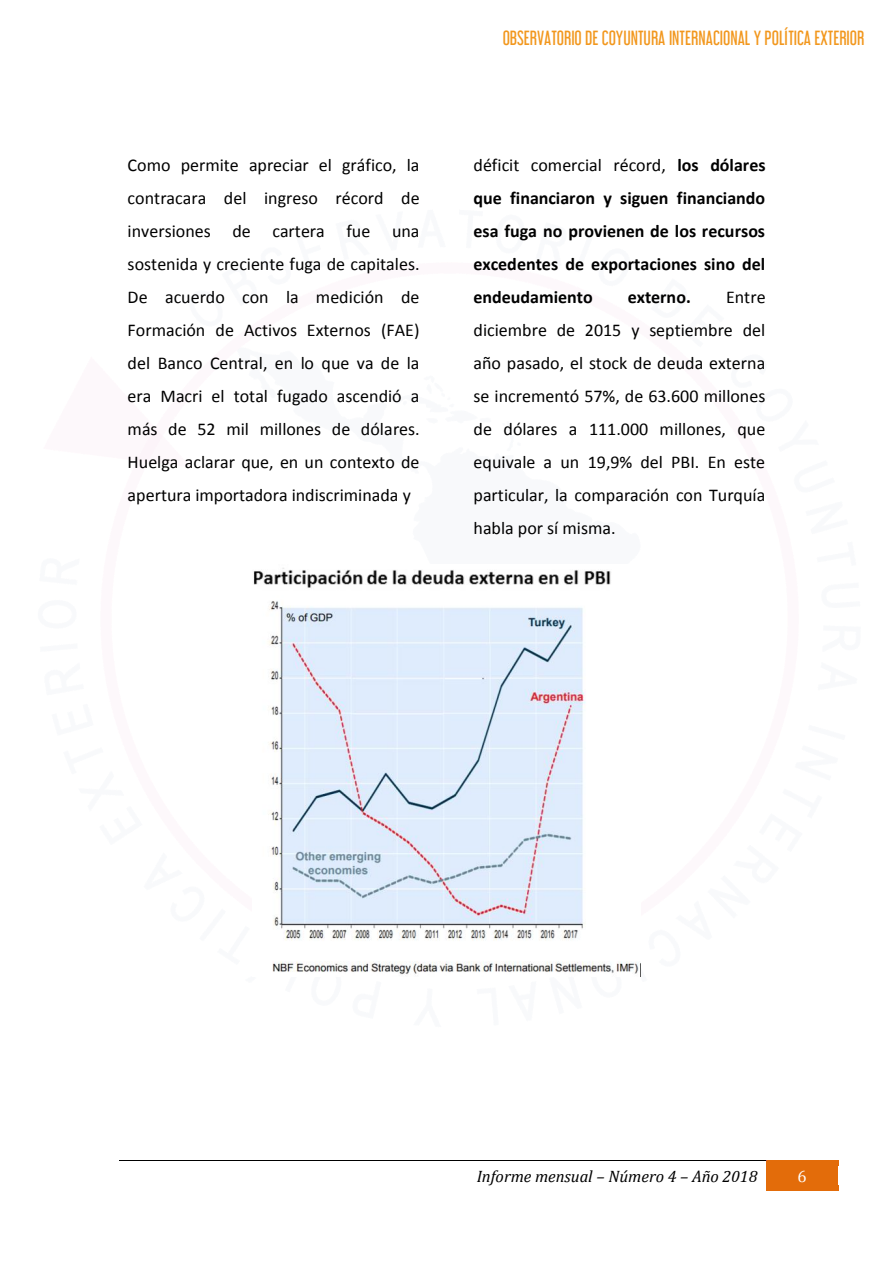
<style>
.page{position:relative;width:893px;height:1263px;background:#fff}
.page>*{position:absolute;margin:0;border:0;box-sizing:border-box;transform-origin:0 0}
.t1{font:18px/33px "Calibri";color:#000;text-align:justify}
.t2{font:700 18px/33px "Calibri";color:#000;text-align:justify}
.t3{font:18px "Libel Suit Rg";color:#f2971d}
.t4{font:italic 16.5px "Cambria";color:#000}
.t5{font:16.5px "Cambria";color:#fff}
.s1{font-weight:400}
</style>
<div class="page">
<div style="left:766px;top:1166px;width:9px;height:19px;background:#e36c0a"></div>
<div style="left:829px;top:1166px;width:9px;height:19px;background:#e36c0a"></div>
<div style="left:775px;top:1166px;width:54px;height:19px;background:#e36c0a"></div>
<hr style="left:119px;top:1160px;width:647px;height:1px;background:#000">
<div style="left:767px;top:1160px;width:71px;height:6px;background:#e36c0a"></div>
<div style="left:766px;top:1185px;width:72px;height:5px;background:#e36c0a"></div>
<img style="left:253px;top:568px;width:388px;height:408px">
<p class="t3" style="left:503px;top:27px;width:363px">OBSERVATORIO DE COYUNTURA INTERNACIONAL Y POLÍTICA EXTERIOR</p>
<p class="t1" style="left:128px;top:150px;width:294px">Como permite apreciar el gráfico, la contracara del ingreso récord de inversiones de cartera fue una sostenida y creciente fuga de capitales.<br>De acuerdo con la medición de Formación de Activos Externos (FAE) del Banco Central, en lo que va de la era Macri el total fugado ascendió a más de 52 mil millones de dólares.<br>Huelga aclarar que, en un contexto de apertura importadora indiscriminada y</p>
<p class="t2" style="left:473px;top:150px;width:294px"><span class="s1">déficit comercial récord,</span> los dólares que financiaron y siguen financiando esa fuga no provienen de los recursos excedentes de exportaciones sino del endeudamiento</p>
<p class="t1" style="left:473px;top:282px;width:294px;text-indent:253px">Entre diciembre de 2015 y septiembre del año pasado, el stock de deuda externa se incrementó 57%, de 63.600 millones de dólares a 111.000 millones, que equivale a un 19,9% del PBI. En este particular, la comparación con Turquía habla por sí misma.</p>
<p class="t2" style="left:628px;top:282px;width:65px">externo.</p>
<p class="t4" style="left:477px;top:1166px;width:282px">Informe mensual – Número 4 – Año 2018</p>
<p class="t5" style="left:797px;top:1166px;width:11px">6</p>
</div>
